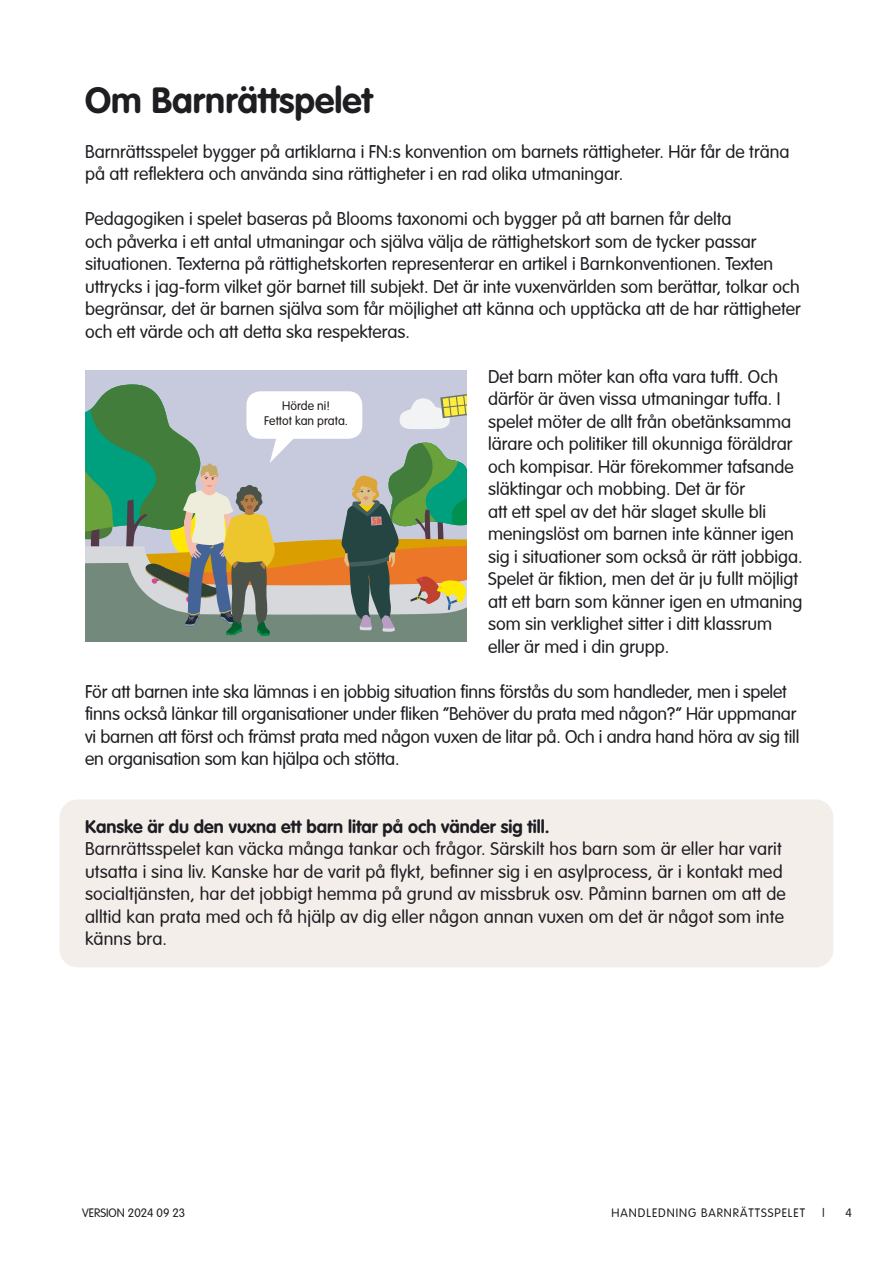
<style>
.page{position:relative;width:893px;height:1263px;background:#fff}
.page>*{position:absolute;margin:0;border:0;box-sizing:border-box;transform-origin:0 0}
._24pt_bold{font:700 36px "VAG Rounded Std";color:#1d1d22}
.t1{font:300 18px/22.5px "VAG Rounded";color:#1d1d22}
.t2{font:700 18px "VAG Rounded Std";color:#1d1d22}
.t3{font:300 12.3px/14.7px "VAG Rounded";color:#201b18;text-align:center}
.t4{font:300 12px "VAG Rounded";letter-spacing:.08em;color:#1d1d22}
.t5{font:300 12px "VAG Rounded";color:#1d1d22}
</style>
<div class="page">
<div style="left:60px;top:799px;width:773px;height:168px;background:#f4eeea;border-radius:18px"></div>
<div style="left:85px;top:370px;width:382px;height:14px;background:#c7cadd"></div>
<svg style="left:85px;top:384px;width:382px;height:257px;background:#99a790"></svg>
<p class="_24pt_bold" style="left:85px;top:79px;width:289px">Om Barnrättspelet</p>
<p class="t1" style="left:85px;top:140px;width:706px">Barnrättsspelet bygger på artiklarna i FN:s konvention om barnets rättigheter. Här får de träna på att reflektera och använda sina rättigheter i en rad olika utmaningar.</p>
<p class="t1" style="left:85px;top:208px;width:717px">Pedagogiken i spelet baseras på Blooms taxonomi och bygger på att barnen får delta<br>och påverka i ett antal utmaningar och själva välja de rättighetskort som de tycker passar situationen. Texterna på rättighetskorten representerar en artikel i Barnkonventionen. Texten uttrycks i jag-form vilket gör barnet till subjekt. Det är inte vuxenvärlden som berättar, tolkar och begränsar, det är barnen själva som får möjlighet att känna och upptäcka att de har rättigheter och ett värde och att detta ska respekteras.</p>
<p class="t1" style="left:488px;top:365px;width:316px">Det barn möter kan ofta vara tufft. Och därför är även vissa utmaningar tuffa. I spelet möter de allt från obetänksamma lärare och politiker till okunniga föräldrar och kompisar. Här förekommer tafsande släktingar och mobbing. Det är för<br>att ett spel av det här slaget skulle bli meningslöst om barnen inte känner igen sig i situationer som också är rätt jobbiga.<br>Spelet är fiktion, men det är ju fullt möjligt att ett barn som känner igen en utmaning som sin verklighet sitter i ditt klassrum eller är med i din grupp.</p>
<p class="t1" style="left:85px;top:680px;width:716px">För att barnen inte ska lämnas i en jobbig situation finns förstås du som handleder, men i spelet finns också länkar till organisationer under fliken ”Behöver du prata med någon?” Här uppmanar vi barnen att först och främst prata med någon vuxen de litar på. Och i andra hand höra av sig till en organisation som kan hjälpa och stötta.</p>
<p class="t3" style="left:264px;top:399px;width:85px">Hörde ni!<br>Fettot kan prata.</p>
<p class="t2" style="left:85px;top:816px;width:466px">Kanske är du den vuxna ett barn litar på och vänder sig till.</p>
<p class="t1" style="left:85px;top:838px;width:702px">Barnrättsspelet kan väcka många tankar och frågor. Särskilt hos barn som är eller har varit utsatta i sina liv. Kanske har de varit på flykt, befinner sig i en asylprocess, är i kontakt med socialtjänsten, har det jobbigt hemma på grund av missbruk osv. Påminn barnen om att de alltid kan prata med och få hjälp av dig eller någon annan vuxen om det är något som inte känns bra.</p>
<p class="t5" style="left:82px;top:1206px;width:105px">VERSION 2024 09 23</p>
<p class="t4" style="left:612px;top:1206px;width:195px">HANDLEDNING BARNRÄTTSSPELET</p>
<p class="t4" style="left:822px;top:1206px;width:4px">|</p>
<p class="t4" style="left:845px;top:1206px;width:8px">4</p>
</div>
